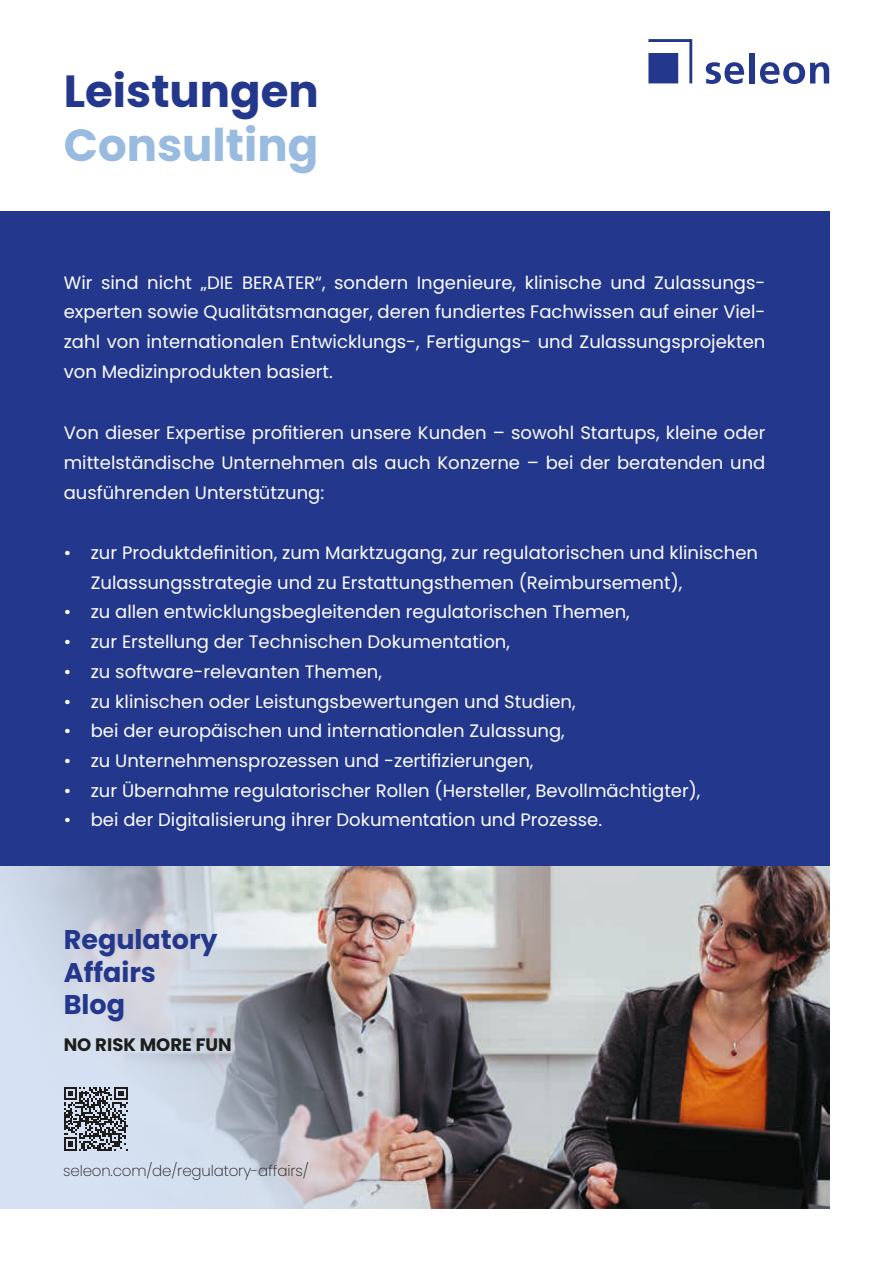
<style>
.page{position:relative;width:893px;height:1263px;background:#fff}
.page>*{position:absolute;margin:0;border:0;box-sizing:border-box;transform-origin:0 0}
.t1{font:700 45px "Poppins";color:#23378c}
.t2{font:700 45px "Poppins";color:#98bbdf}
.t3{font:700 27px/32.4px "Poppins";color:#23378c}
.t4{font:18px/29.7px "Poppins";color:#fff;text-align:justify}
.t5{font:700 18px "Poppins";color:#1d1d1b}
.t6{font:200 15px "Poppins";letter-spacing:-.01em;color:#1d1d1b}
</style>
<div class="page">
<div style="left:0;top:211px;width:829px;height:655px;background:#23378c"></div>
<img style="left:407px;top:866px;width:422px;height:343px">
<svg style="left:0;top:866px;width:407px;height:343px;background:#bec0c9"></svg>
<svg style="left:648px;top:39px;width:44px;height:44px"></svg>
<svg style="left:706px;top:62px;width:38px;height:22px"></svg>
<div style="left:749px;top:53px;width:6px;height:30px;background:#23378c"></div>
<svg style="left:760px;top:62px;width:69px;height:22px"></svg>
<svg style="left:64px;top:1087px;width:64px;height:63px;background:#747a81"></svg>
<h1 class="t1" style="left:64px;top:65px;width:257px">Leistungen</h1>
<h1 class="t2" style="left:64px;top:119px;width:256px">Consulting</h1>
<p class="t4" style="left:64px;top:268px;width:703px">Wir sind nicht „DIE BERATER“, sondern Ingenieure, klinische und Zulassungs&shy;experten sowie Qualitätsmanager, deren fundiertes Fachwissen auf einer Viel&shy;zahl von internationalen Entwicklungs-, Fertigungs- und Zulassungsprojekten von Medizinprodukten basiert.</p>
<p class="t4" style="left:64px;top:418px;width:703px">Von dieser Expertise profitieren unsere Kunden – sowohl Startups, kleine oder mittelständische Unternehmen als auch Konzerne – bei der beratenden und ausführenden Unterstützung:</p>
<p class="t4" style="left:91px;top:538px;width:669px;text-indent:-27px">• zur Produktdefinition, zum Marktzugang, zur regulatorischen und klinischen<br>Zulassungsstrategie und zu Erstattungsthemen (Reimbursement),</p>
<p class="t4" style="left:64px;top:597px;width:567px">• zu allen entwicklungsbegleitenden regulatorischen Themen,</p>
<p class="t4" style="left:64px;top:627px;width:448px">• zur Erstellung der Technischen Dokumentation,</p>
<p class="t4" style="left:64px;top:657px;width:320px">• zu software-relevanten Themen,</p>
<p class="t4" style="left:64px;top:686px;width:513px">• zu klinischen oder Leistungsbewertungen und Studien,</p>
<p class="t4" style="left:64px;top:716px;width:503px">• bei der europäischen und internationalen Zulassung,</p>
<p class="t4" style="left:64px;top:746px;width:471px">• zu Unternehmensprozessen und -zertifizierungen,</p>
<p class="t4" style="left:64px;top:776px;width:638px">• zur Übernahme regulatorischer Rollen (Hersteller, Bevollmächtigter),</p>
<p class="t4" style="left:64px;top:805px;width:540px">• bei der Digitalisierung ihrer Dokumentation und Prozesse.</p>
<h2 class="t3" style="left:64px;top:924px;width:155px">Regulatory<br>Affairs<br>Blog</h2>
<p class="t5" style="left:64px;top:1034px;width:170px">NO RISK MORE FUN</p>
<p class="t6" style="left:63px;top:1162px;width:247px">seleon.com/de/regulatory-affairs/</p>
</div>
